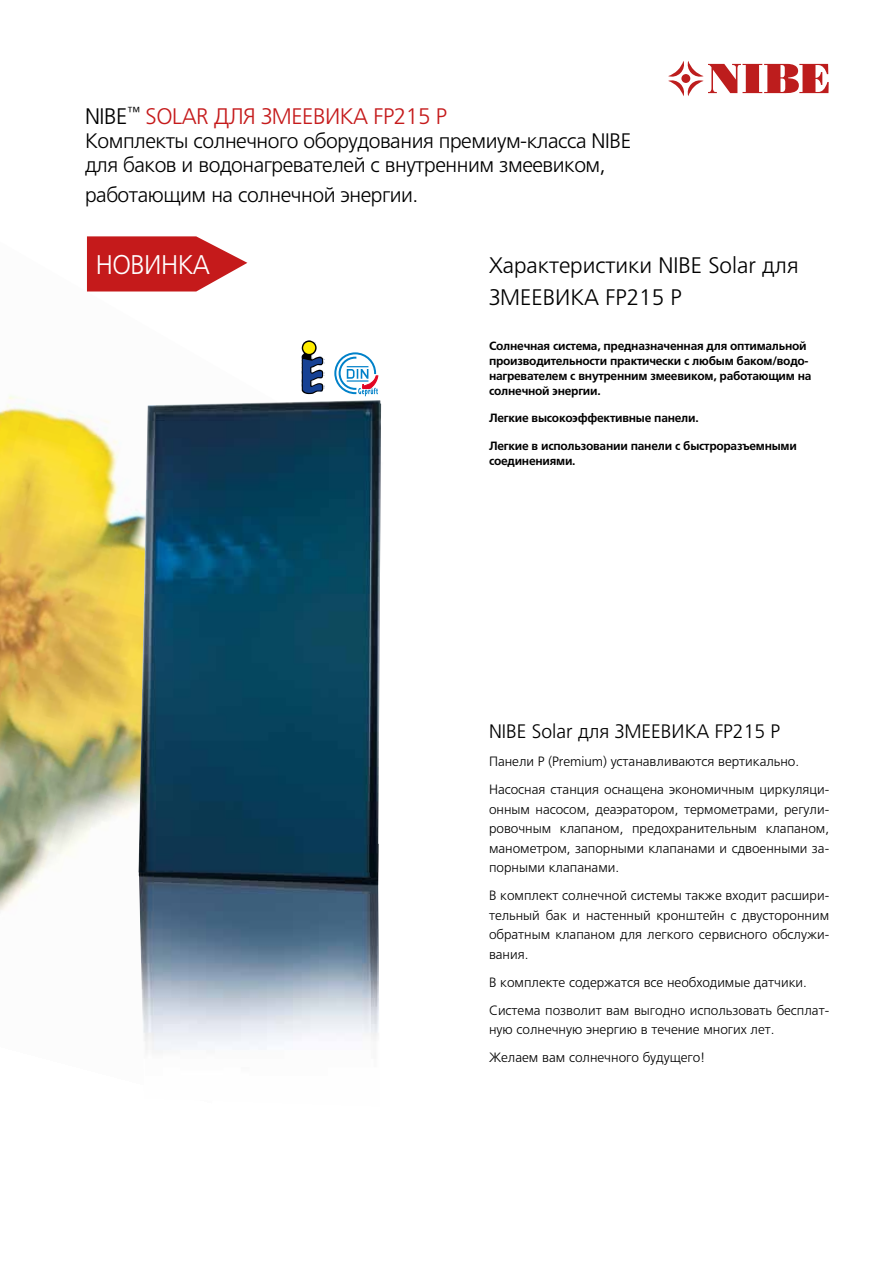
<style>
.page{position:relative;width:893px;height:1263px;background:#fff}
.page>*{position:absolute;margin:0;border:0;box-sizing:border-box;transform-origin:0 0}
.t1{font:300 27px "Frutiger LTCYR";letter-spacing:-.02em;color:#fff;scale:.95 1}
.t2{font:300 22.5px/31.8px "Frutiger LTCYR";color:#000}
.t3{font:300 22.5px "Frutiger";letter-spacing:-.02em;color:#c51a1b}
.t4{font:300 21px/24px "Frutiger LTCYR";letter-spacing:-.02em;color:#000}
.t5{font:300 19.5px "Frutiger";color:#000}
.t6{font:300 13.5px/19.5px "Frutiger LTCYR";color:#000}
.t7{font:700 12px/15px "Frutiger LTCYR";letter-spacing:-.02em;color:#000}
.s1{color:#000}
.s2{font-family:"Frutiger LTCYR"}
.s3{font-family:"Frutiger"}
</style>
<div class="page">
<svg style="left:668px;top:61px;width:161px;height:35px"></svg>
<img style="left:0;top:262px;width:382px;height:649px">
<img style="left:139px;top:872px;width:241px;height:180px">
<img style="left:138px;top:400px;width:243px;height:472px">
<svg style="left:302px;top:340px;width:21px;height:54px"></svg>
<svg style="left:333px;top:352px;width:45px;height:44px"></svg>
<svg style="left:87px;top:236px;width:160px;height:55px;background:#ce3e3f"></svg>
<h2 class="t3" style="left:85px;top:103px;width:364px"><span class="s1">NIBE</span><sup>™</sup> SOLAR <span class="s2">ДЛЯ ЗМЕЕВИКА</span> FP215 P</h2>
<h3 class="t4" style="left:85px;top:129px;width:548px">Комплекты солнечного оборудования премиум-класса <span class="s3">NIBE </span>для баков и водонагревателей с внутренним змеевиком,</h3>
<h3 class="t4" style="left:85px;top:183px;width:335px">работающим на солнечной энергии.</h3>
<h1 class="t1" style="left:96px;top:251px;width:122px">НОВИНКА</h1>
<h2 class="t2" style="left:489px;top:249px;width:311px">Характеристики <span class="s3">NIBE Solar</span> для<br>ЗМЕЕВИКА <span class="s3">FP215 P</span></h2>
<p class="t7" style="left:489px;top:338px;width:324px">Солнечная система, предназначенная для оптимальной производительности практически с любым баком/водо&shy;нагревателем с внутренним змеевиком, работающим на солнечной энергии.</p>
<p class="t7" style="left:489px;top:411px;width:211px">Легкие высокоэффективные панели.</p>
<p class="t7" style="left:489px;top:439px;width:309px">Легкие в использовании панели с быстроразъемными соединениями.</p>
<h3 class="t5" style="left:489px;top:720px;width:293px">NIBE Solar <span class="s2">для ЗМЕЕВИКА</span> FP215 P</h3>
<p class="t6" style="left:489px;top:748px;width:342px;line-height:28px">Панели Р (Premium) устанавливаются вертикально.<br>Насосная станция оснащена экономичным циркуляци-</p>
<p class="t6" style="left:489px;top:799px;width:342px;text-align:justify">онным насосом, деаэратором, термометрами, регули&shy;ровочным клапаном, предохранительным клапаном, манометром, запорными клапанами и сдвоенными за&shy;порными клапанами.</p>
<p class="t6" style="left:489px;top:886px;width:342px;text-align:justify">В комплект солнечной системы также входит расшири&shy;тельный бак и настенный кронштейн с двусторонним обратным клапаном для легкого сервисного обслужи&shy;вания.</p>
<p class="t6" style="left:489px;top:968px;width:342px;line-height:28px">В комплекте содержатся все необходимые датчики.<br>Система позволит вам выгодно использовать бесплат-</p>
<p class="t6" style="left:489px;top:1016px;width:287px;line-height:28px">ную солнечную энергию в течение многих лет.<br>Желаем вам солнечного будущего!</p>
</div>
